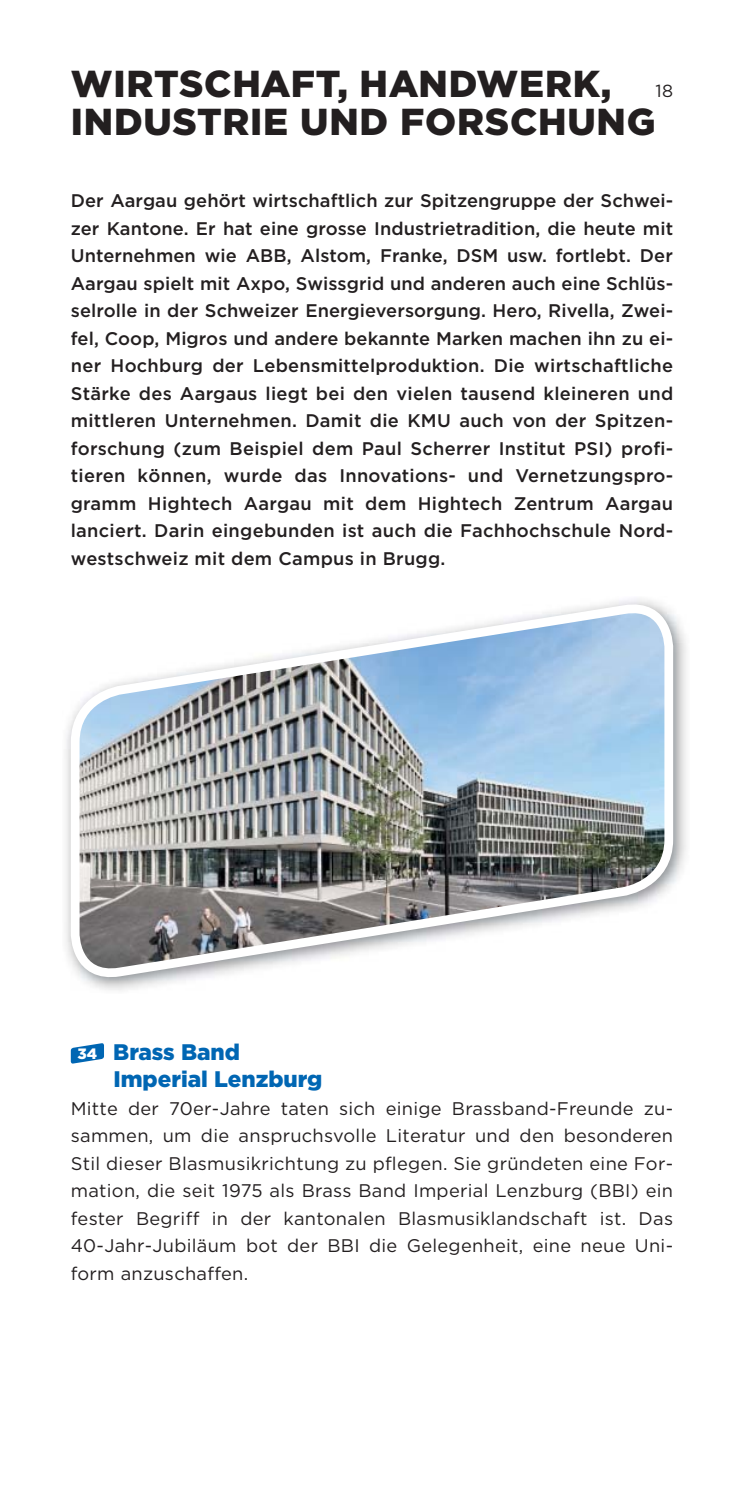
<style>
.page{position:relative;width:744px;height:1489px;background:#fff}
.page>*{position:absolute;margin:0;border:0;box-sizing:border-box;transform-origin:0 0}
.t1{font:900 37.5px/37.5px "Gotham";letter-spacing:.02em;color:#231f20}
.t2{font:900 22.5px/27.5px "Gotham";color:#0066b3}
.t3{font:500 18.25px/27.5px "Gotham";letter-spacing:.015em;color:#231f20;text-align:justify}
.t4{font:18.25px/27.5px "Gotham";letter-spacing:.015em;color:#231f20;text-align:justify}
.s1{font-weight:400;font-size:17.5px}
.s2{font-size:15px;color:#fff}
</style>
<div class="page">
<svg style="left:66px;top:602px;width:612px;height:377px"></svg>
<svg style="left:71px;top:1043px;width:33px;height:21px"></svg>
<h1 class="t1" style="left:71px;top:68px;width:604px">WIRTSCHAFT, HANDWERK, <span class="s1">18<br></span>INDUSTRIE UND FORSCHUNG</h1>
<p class="t3" style="left:71px;top:188px;width:604px">Der Aargau gehört wirtschaftlich zur Spitzengruppe der Schwei&shy;zer Kantone. Er hat eine grosse Industrietradition, die heute mit Unternehmen wie ABB, Alstom, Franke, DSM usw. fortlebt. Der Aargau spielt mit Axpo, Swissgrid und anderen auch eine Schlüs&shy;selrolle in der Schweizer Energieversorgung. Hero, Rivella, Zwei&shy;fel, Coop, Migros und andere bekannte Marken machen ihn zu ei&shy;ner Hochburg der Lebensmittelproduktion. Die wirtschaftliche Stärke des Aargaus liegt bei den vielen tausend kleineren und mittleren Unternehmen. Damit die KMU auch von der Spitzen&shy;forschung (zum Beispiel dem Paul Scherrer Institut PSI) profi&shy;tieren können, wurde das Innovations- und Vernetzungspro&shy;gramm Hightech Aargau mit dem Hightech Zentrum Aargau lanciert. Darin eingebunden ist auch die Fachhochschule Nord&shy;westschweiz mit dem Campus in Brugg.</p>
<p class="t2" style="left:113px;top:1040px;width:211px;text-indent:-36px"><span class="s2">34</span> Brass Band<br>Imperial Lenzburg</p>
<p class="t4" style="left:71px;top:1096px;width:604px">Mitte der 70er-Jahre taten sich einige Brassband-Freunde zu&shy;sammen, um die anspruchsvolle Literatur und den besonderen Stil dieser Blasmusikrichtung zu pflegen. Sie gründeten eine For&shy;mation, die seit 1975 als Brass Band Imperial Lenzburg (BBI) ein fester Begriff in der kantonalen Blasmusiklandschaft ist. Das 40-Jahr- Jubiläum bot der BBI die Gelegenheit, eine neue Uni&shy;form anzuschaffen.</p>
</div>
